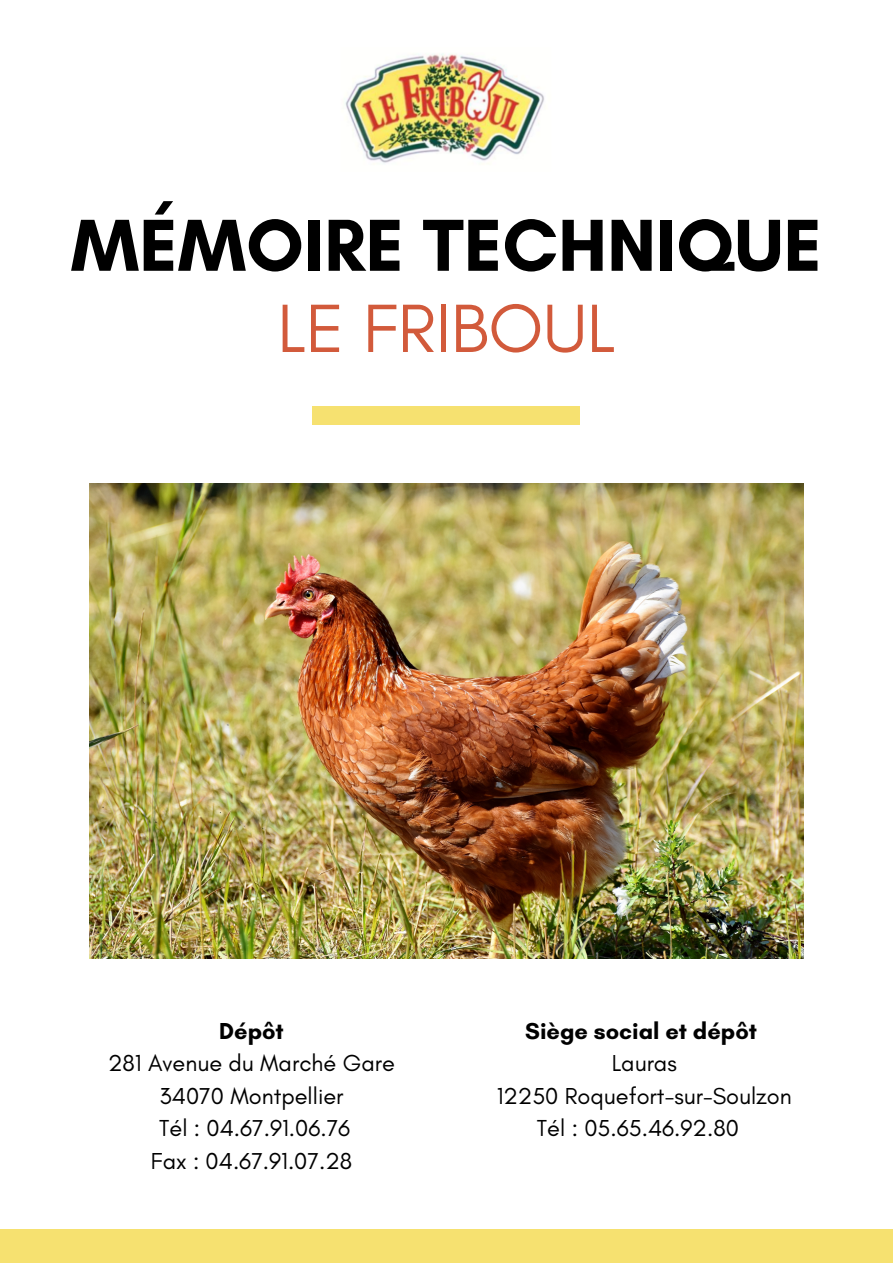
<style>
.page{position:relative;width:893px;height:1264px;background:#fff}
.page>*{position:absolute;margin:0;border:0;box-sizing:border-box;transform-origin:0 0}
.t1{font:700 75px "Glacial Indifference";color:#000}
.t2{font:69.45px "Glacial Indifference";color:#d25a3b}
.t3{font:23.55px "Glacial Indifference";color:#000}
.t4{font:700 23.55px "Glacial Indifference";color:#000}
</style>
<div class="page">
<img style="left:89px;top:483px;width:714px;height:475px">
<div style="left:312px;top:406px;width:268px;height:18px;background:#f6e170"></div>
<div style="left:0;top:1229px;width:892px;height:33px;background:#f6e170"></div>
<img style="left:345px;top:53px;width:199px;height:111px">
<p class="t1" style="left:71px;top:199px;width:752px">MÉMOIRE TECHNIQUE</p>
<p class="t2" style="left:277px;top:286px;width:339px">LE FRIBOUL</p>
<p class="t4" style="left:219px;top:1016px;width:66px">Dépôt</p>
<p class="t3" style="left:108px;top:1048px;width:288px">281 Avenue du Marché Gare</p>
<p class="t3" style="left:160px;top:1081px;width:185px">34070 Montpellier</p>
<p class="t3" style="left:159px;top:1113px;width:193px">Tél : 04.67.91.06.76</p>
<p class="t3" style="left:151px;top:1146px;width:203px">Fax : 04.67.91.07.28</p>
<p class="t4" style="left:525px;top:1016px;width:233px">Siège social et dépôt</p>
<p class="t3" style="left:611px;top:1048px;width:67px">Lauras</p>
<p class="t3" style="left:496px;top:1081px;width:297px">12250 Roquefort-sur-Soulzon</p>
<p class="t3" style="left:537px;top:1113px;width:203px">Tél : 05.65.46.92.80</p>
</div>
